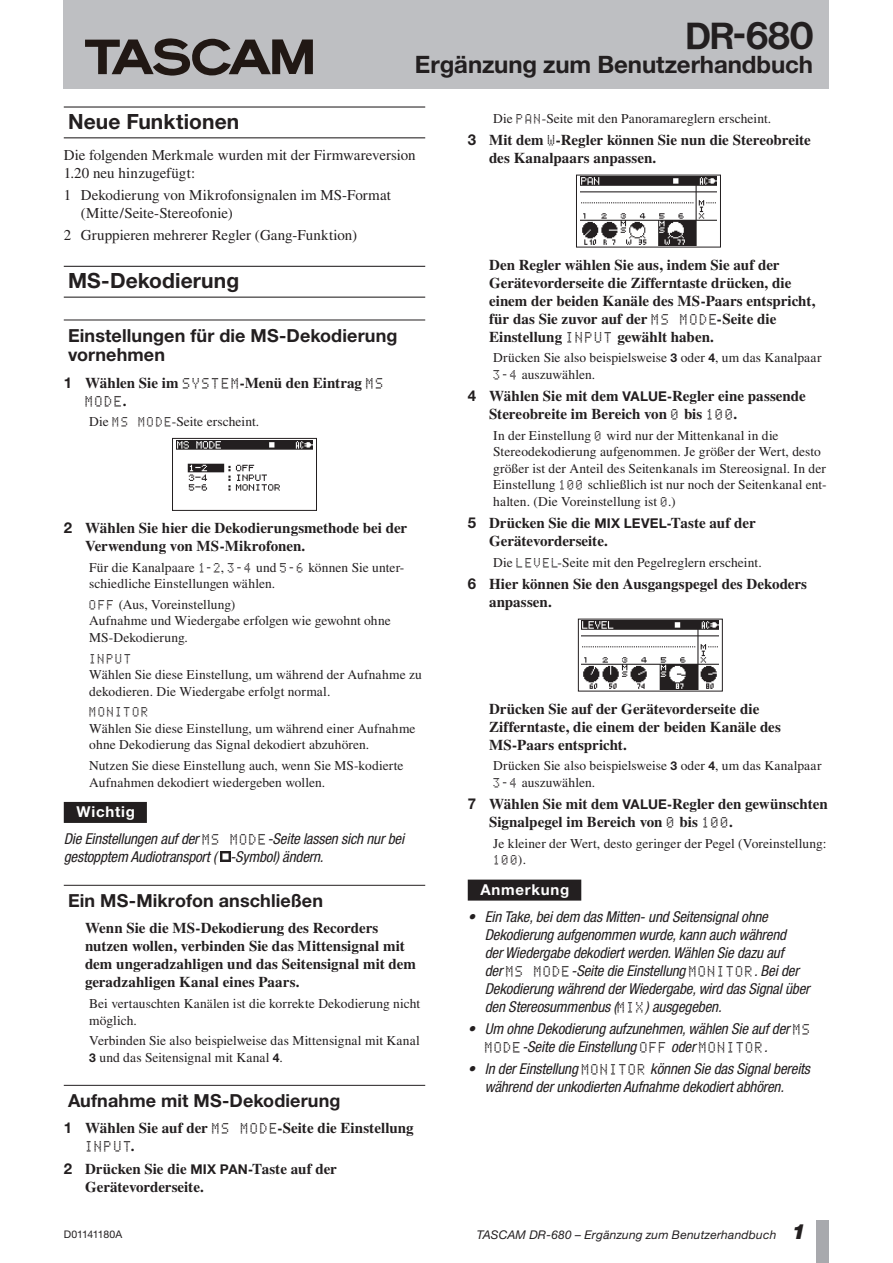
<style>
.page{position:relative;width:893px;height:1263px;background:#fff}
.page>*{position:absolute;margin:0;border:0;box-sizing:border-box;transform-origin:0 0}
.t1{font:33px "Tascam Logo JD";color:#231f20}
.t2{font:700 24px "Helvetica Neue";letter-spacing:-.005em;color:#231f20}
._2Heading{font:700 21px "Helvetica Neue";letter-spacing:.005em;color:#231f20}
._3Heading{font:700 18px/19.5px "Helvetica Neue";letter-spacing:.005em;color:#231f20}
.NoteBullet{font:italic condensed 15px/18px "Helvetica Neue";letter-spacing:-.01em;color:#231f20}
.DoSomething{font:700 15px/18px "Times";color:#231f20}
.DoSomethingContinued{font:700 15px/18px "Times";color:#231f20}
.Numbered_Para{font:15px/18px "Times";color:#231f20}
.FirstDoSomething{font:700 15px "Times";color:#231f20}
.Body{font:15px/18px "Times";color:#231f20}
.NoteHead{font:700 15px "Helvetica Neue";letter-spacing:.05em;color:#fff}
.AfterDo{font:13.5px/16.5px "Times";letter-spacing:.005em;color:#231f20}
.FirstDoSomething-2{font:12.75px "Tile Matrix";letter-spacing:.03em;color:#231f20;scale:.82 1}
.t3{font:italic 12px "Helvetica Neue";letter-spacing:.015em;color:#231f20}
.AfterDo-2{font:11.55px "Tile Matrix";letter-spacing:.035em;color:#231f20;scale:.82 1}
.Body-2{font:10.5px "Helvetica Neue";letter-spacing:-.035em;color:#231f20}
.s1{font-family:"Helvetica Neue"}
.s2{font-family:"Tile Matrix";font-weight:400;font-size:12.75px}
.s3{font-family:"Times";font-weight:700;font-size:15px}
.s4{font-family:"Tile Matrix";font-size:11.55px}
.s5{font-family:"Tile Matrix";font-style:normal;font-stretch:normal;font-size:12.75px}
.s6{font-family:"Helvetica Neue";font-weight:700;font-size:12.15px}
.s7{font-family:"Helvetica Neue";font-size:13.5px}
.s8{font-family:"Times";font-size:13.5px}
.s9{font-weight:900;font-size:21px}
</style>
<div class="page">
<div style="left:64px;top:0;width:765px;height:89px;background:#bebfc2"></div>
<div style="left:816px;top:1220px;width:13px;height:43px;background:#a8a9ad"></div>
<svg style="left:85px;top:38px;width:228px;height:38px"></svg>
<hr style="left:64px;top:106px;width:361px;height:2px;background:#231f20">
<hr style="left:64px;top:137px;width:361px;height:1px;background:#231f20">
<hr style="left:64px;top:266px;width:361px;height:1px;background:#231f20">
<hr style="left:64px;top:297px;width:361px;height:1px;background:#231f20">
<hr style="left:64px;top:320px;width:361px;height:1px;background:#231f20">
<div style="left:64px;top:802px;width:83px;height:21px;background:#231f20"></div>
<hr style="left:64px;top:885px;width:361px;height:1px;background:#231f20">
<hr style="left:64px;top:1085px;width:361px;height:1px;background:#231f20">
<img style="left:176px;top:440px;width:137px;height:51px">
<div style="left:172px;top:438px;width:145px;height:73px;border:1px solid #231f20"></div>
<svg style="left:220px;top:852px;width:10px;height:10px"></svg>
<div style="left:468px;top:879px;width:113px;height:21px;background:#231f20"></div>
<img style="left:580px;top:177px;width:137px;height:68px">
<div style="left:576px;top:175px;width:145px;height:72px;border:1px solid #231f20"></div>
<img style="left:582px;top:621px;width:137px;height:68px">
<div style="left:578px;top:619px;width:144px;height:72px;border:1px solid #231f20"></div>
<p class="t1" style="left:687px;top:19px;width:128px">DR-680</p>
<p class="t2" style="left:415px;top:50px;width:400px">Ergänzung zum Benutzerhandbuch</p>
<p class="_2Heading" style="left:68px;top:108px;width:173px">Neue Funktionen</p>
<p class="Body" style="left:64px;top:145px;width:353px">Die folgenden Merkmale wurden mit der Firmwareversion<br>1.20 neu hinzugefügt:</p>
<p class="Numbered_Para" style="left:81px;top:186px;width:312px;text-indent:-17px">1 Dekodierung von Mikrofonsignalen im MS-Format (Mitte/Seite-Stereofonie)</p>
<p class="Numbered_Para" style="left:64px;top:226px;width:295px">2 Gruppieren mehrerer Regler (Gang-Funktion)</p>
<p class="_2Heading" style="left:68px;top:268px;width:173px">MS-Dekodierung</p>
<p class="_3Heading" style="left:68px;top:325px;width:331px">Einstellungen für die MS-Dekodierung vornehmen</p>
<p class="FirstDoSomething" style="left:64px;top:374px;width:323px"><span class="s1">1</span> Wählen Sie im <span class="s2">SYSTEM</span>-Menü den Eintrag <span class="s2">MS</span></p>
<p class="FirstDoSomething-2" style="left:85px;top:394px;width:52px">MODE<span class="s3">.</span></p>
<p class="AfterDo" style="left:89px;top:414px;width:172px">Die <span class="s4">MS MODE</span>-Seite erscheint.</p>
<p class="DoSomething" style="left:85px;top:518px;width:324px;text-indent:-21px"><span class="s1">2</span> Wählen Sie hier die Dekodierungsmethode bei der<br>Verwendung von MS-Mikrofonen.</p>
<p class="AfterDo" style="left:89px;top:559px;width:316px">Für die Kanalpaare <span class="s4">1–2</span>, <span class="s4">3–4</span> und <span class="s4">5–6</span> können Sie unter&shy;schiedliche Einstellungen wählen.</p>
<p class="AfterDo" style="left:89px;top:596px;width:303px"><span class="s4">OFF</span> (Aus, Voreinstellung)<br>Aufnahme und Wiedergabe erfolgen wie gewohnt ohne<br>MS-Dekodierung.</p>
<p class="AfterDo-2" style="left:89px;top:652px;width:54px">INPUT</p>
<p class="AfterDo" style="left:89px;top:666px;width:334px">Wählen Sie diese Einstellung, um während der Aufnahme zu dekodieren. Die Wiedergabe erfolgt normal.</p>
<p class="AfterDo-2" style="left:89px;top:706px;width:75px">MONITOR</p>
<p class="AfterDo" style="left:89px;top:720px;width:328px">Wählen Sie diese Einstellung, um während einer Aufnahme ohne Dekodierung das Signal dekodiert abzuhören.</p>
<p class="AfterDo" style="left:89px;top:757px;width:316px">Nutzen Sie diese Einstellung auch, wenn Sie MS-kodierte<br>Aufnahmen dekodiert wiedergeben wollen.</p>
<p class="NoteHead" style="left:77px;top:803px;width:60px">Wichtig</p>
<p class="NoteBullet" style="left:64px;top:829px;width:342px">Die Einstellungen auf der <span class="s5">MS MODE</span>-Seite lassen sich nur bei gestopptem Audiotransport ( -Symbol) ändern.</p>
<p class="_3Heading" style="left:68px;top:890px;width:257px">Ein MS-Mikrofon anschließen</p>
<p class="DoSomethingContinued" style="left:85px;top:919px;width:332px">Wenn Sie die MS-Dekodierung des Recorders nutzen wollen, verbinden Sie das Mittensignal mit dem ungeradzahligen und das Seitensignal mit dem geradzahligen Kanal eines Paars.</p>
<p class="AfterDo" style="left:89px;top:995px;width:332px">Bei vertauschten Kanälen ist die korrekte Dekodierung nicht möglich.</p>
<p class="AfterDo" style="left:89px;top:1032px;width:332px">Verbinden Sie also beispielweise das Mittensignal mit Kanal<br><span class="s6">3</span> und das Seitensignal mit Kanal <span class="s6">4</span>.</p>
<p class="_3Heading" style="left:68px;top:1090px;width:274px">Aufnahme mit MS-Dekodierung</p>
<p class="FirstDoSomething" style="left:64px;top:1119px;width:351px"><span class="s1">1</span> Wählen Sie auf der <span class="s2">MS MODE</span>-Seite die Einstellung</p>
<p class="FirstDoSomething-2" style="left:85px;top:1139px;width:62px">INPUT<span class="s3">.</span></p>
<p class="DoSomething" style="left:85px;top:1159px;width:253px;text-indent:-21px"><span class="s1">2</span> Drücken Sie die <span class="s7">MIX PAN</span>-Taste auf der<br>Gerätevorderseite.</p>
<p class="Body-2" style="left:64px;top:1228px;width:60px">D01141180A</p>
<p class="AfterDo" style="left:493px;top:110px;width:280px">Die <span class="s4">PAN</span>-Seite mit den Panoramareglern erscheint.</p>
<p class="DoSomething" style="left:489px;top:131px;width:323px;text-indent:-21px"><span class="s1">3</span> Mit dem <span class="s2">W</span>-Regler können Sie nun die Stereobreite des Kanalpaars anpassen.</p>
<p class="DoSomethingContinued" style="left:489px;top:255px;width:328px">Den Regler wählen Sie aus, indem Sie auf der Gerätevorderseite die Zifferntaste drücken, die einem der beiden Kanäle des MS-Paars entspricht, für das Sie zuvor auf der <span class="s2">MS MODE</span>-Seite die Einstellung <span class="s2">INPUT</span> gewählt haben.</p>
<p class="AfterDo" style="left:493px;top:349px;width:330px">Drücken Sie also beispielsweise <span class="s6">3</span> oder <span class="s6">4</span>, um das Kanalpaar<br><span class="s4">3–4</span> auszuwählen.</p>
<p class="DoSomething" style="left:489px;top:387px;width:318px;text-indent:-21px"><span class="s1">4</span> Wählen Sie mit dem <span class="s7">VALUE</span>-Regler eine passende<br>Stereobreite im Bereich von <span class="s2">0</span> bis <span class="s2">100</span>.</p>
<p class="AfterDo" style="left:493px;top:427px;width:335px">In der Einstellung <span class="s4">0</span> wird nur der Mittenkanal in die Stereodekodierung aufgenommen. Je größer der Wert, desto größer ist der Anteil des Seitenkanals im Stereosignal. In der Einstellung <span class="s4">100</span> schließlich ist nur noch der Seitenkanal ent&shy;halten. (Die Voreinstellung ist <span class="s4">0</span>.)</p>
<p class="DoSomething" style="left:489px;top:514px;width:268px;text-indent:-21px"><span class="s1">5</span> Drücken Sie die <span class="s7">MIX LEVEL</span>-Taste auf der<br>Gerätevorderseite.</p>
<p class="AfterDo" style="left:493px;top:554px;width:270px">Die <span class="s4">LEVEL</span>-Seite mit den Pegelreglern erscheint.</p>
<p class="DoSomething" style="left:489px;top:575px;width:320px;text-indent:-21px"><span class="s1">6</span> Hier können Sie den Ausgangspegel des Dekoders anpassen.</p>
<p class="DoSomethingContinued" style="left:489px;top:699px;width:293px">Drücken Sie auf der Gerätevorderseite die<br>Zifferntaste, die einem der beiden Kanäle des<br>MS-Paars entspricht.</p>
<p class="AfterDo" style="left:493px;top:757px;width:330px">Drücken Sie also beispielsweise <span class="s6">3</span> oder <span class="s6">4</span>, um das Kanalpaar<br><span class="s4">3–4</span> auszuwählen.</p>
<p class="DoSomething" style="left:489px;top:795px;width:340px;text-indent:-21px"><span class="s1">7</span> Wählen Sie mit dem <span class="s7">VALUE</span>-Regler den gewünschten<br>Signalpegel im Bereich von <span class="s2">0</span> bis <span class="s2">100</span>.</p>
<p class="AfterDo" style="left:493px;top:835px;width:335px">Je kleiner der Wert, desto geringer der Pegel (Voreinstellung:</p>
<p class="AfterDo-2" style="left:493px;top:853px;width:42px">100<span class="s8">).</span></p>
<p class="NoteHead" style="left:480px;top:880px;width:90px">Anmerkung</p>
<p class="NoteBullet" style="left:485px;top:907px;width:326px;text-indent:-17px">• Ein Take, bei dem das Mitten- und Seitensignal ohne Dekodierung aufgenommen wurde, kann auch während<br>der Wiedergabe dekodiert werden. Wählen Sie dazu auf<br>der <span class="s5">MS MODE</span>-Seite die Einstellung <span class="s5">MONITOR</span>. Bei der Dekodierung während der Wiedergabe, wird das Signal über den Stereosummenbus (<span class="s5">MIX</span>) ausgegeben.</p>
<p class="NoteBullet" style="left:485px;top:1019px;width:328px;text-indent:-17px">• Um ohne Dekodierung aufzunehmen, wählen Sie auf der <span class="s5">MS<br>MODE</span>-Seite die Einstellung <span class="s5">OFF</span> oder <span class="s5">MONITOR</span>.</p>
<p class="NoteBullet" style="left:485px;top:1060px;width:327px;text-indent:-17px">• In der Einstellung <span class="s5">MONITOR</span> können Sie das Signal bereits während der unkodierten Aufnahme dekodiert abhören.</p>
<p class="t3" style="left:477px;top:1227px;width:330px">TASCAM DR-680 – Ergänzung zum Benutzerhandbuch <span class="s9">1</span></p>
</div>
